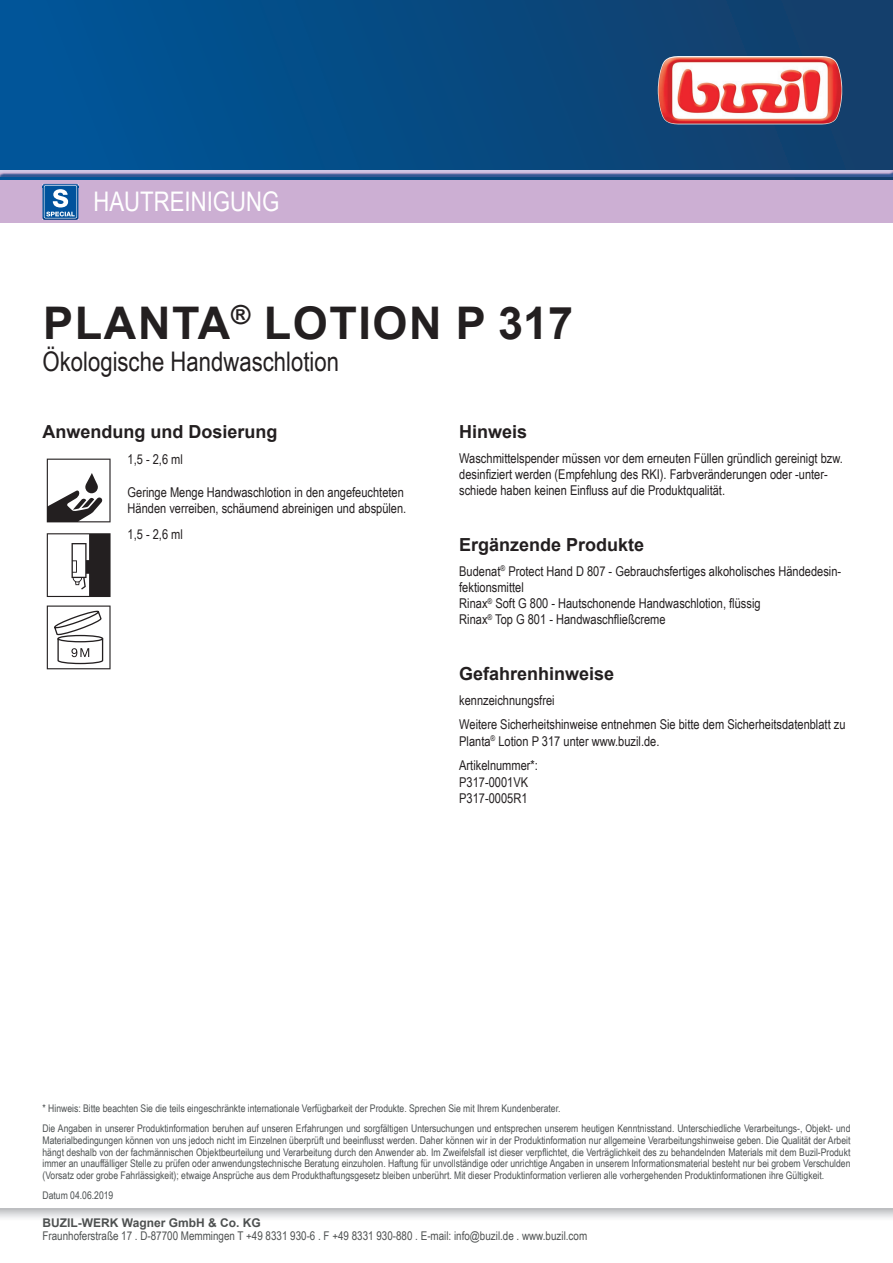
<style>
.page{position:relative;width:893px;height:1263px;background:#fff}
.page>*{position:absolute;margin:0;border:0;box-sizing:border-box;transform-origin:0 0}
.t1{font:700 45px "Arial";letter-spacing:.035em;color:#231f20}
.t2{font:27px "Arial Narrow";color:#231f20}
.t3{font:27px "Arial Narrow";color:#fff}
.t4{font:700 18px "Arial";color:#231f20}
.t5{font:13.5px/16.2px "Arial Narrow";color:#231f20}
.t6{font:12px "Arial Narrow";color:#4e5151}
.t7{font:700 12px "Arial";color:#4e5151}
.t8{font:10.5px/11.7px "Arial Narrow";color:#4d5152}
</style>
<div class="page">
<svg style="left:0;top:1209px;width:893px;height:9px;background:#d9dadc"></svg>
<svg style="left:47px;top:459px;width:64px;height:63px"></svg>
<svg style="left:47px;top:533px;width:64px;height:64px"></svg>
<svg style="left:47px;top:605px;width:64px;height:64px"></svg>
<div style="left:0;top:0;width:893px;height:180px;background:linear-gradient(to right,#00569a,#143e69)"></div>
<img style="left:658px;top:56px;width:184px;height:68px">
<hr style="left:0;top:0;width:1px;height:180px;background:#015599">
<div style="left:0;top:169px;width:893px;height:8px;background:#015599;opacity:.75"></div>
<div style="left:0;top:180px;width:893px;height:43px;background:#ccafd3"></div>
<img style="left:43px;top:184px;width:35px;height:36px">
<svg style="left:44px;top:185px;width:35px;height:33px"></svg>
<h2 class="t3" style="left:94px;top:182px;width:187px">HAUTREINIGUNG</h2>
<h1 class="t1" style="left:43px;top:291px;width:531px">PLANTA<sup>®</sup> LOTION P 317</h1>
<h2 class="t2" style="left:43px;top:342px;width:298px">Ökologische Handwaschlotion</h2>
<h3 class="t4" style="left:43px;top:419px;width:237px">Anwendung und Dosierung</h3>
<p class="t5" style="left:128px;top:451px;width:57px">1,5 - 2,6 ml</p>
<p class="t5" style="left:128px;top:483px;width:280px">Geringe Menge Handwaschlotion in den angefeuchteten<br>Händen verreiben, schäumend abreinigen und abspülen.</p>
<p class="t5" style="left:128px;top:525px;width:57px">1,5 - 2,6 ml</p>
<h3 class="t4" style="left:459px;top:419px;width:70px">Hinweis</h3>
<p class="t5" style="left:459px;top:450px;width:385px">Waschmittelspender müssen vor dem erneuten Füllen gründlich gereinigt bzw. desinfiziert werden (Empfehlung des RKI). Farbveränderungen oder -unter&shy;schiede haben keinen Einfluss auf die Produktqualität.</p>
<h3 class="t4" style="left:459px;top:532px;width:187px">Ergänzende Produkte</h3>
<p class="t5" style="left:459px;top:562px;width:384px">Budenat<sup>®</sup> Protect Hand D 807 - Gebrauchsfertiges alkoholisches Händedesin&shy;fektionsmittel<br>Rinax<sup>®</sup> Soft G 800 - Hautschonende Handwaschlotion, flüssig<br>Rinax<sup>®</sup> Top G 801 - Handwaschfließcreme</p>
<h3 class="t4" style="left:459px;top:661px;width:157px">Gefahrenhinweise</h3>
<p class="t5" style="left:459px;top:687px;width:388px;line-height:24.8px">kennzeichnungsfrei<br>Weitere Sicherheitshinweise entnehmen Sie bitte dem Sicherheitsdatenblatt zu</p>
<p class="t5" style="left:459px;top:728px;width:202px;line-height:24.8px">Planta<sup>®</sup> Lotion P 317 unter www.buzil.de.<br>Artikelnummer*:</p>
<p class="t5" style="left:459px;top:773px;width:70px">P317-0001VK<br>P317-0005R1</p>
<p class="t8" style="left:43px;top:1098px;width:809px;line-height:20.2px">* Hinweis: Bitte beachten Sie die teils eingeschränkte internationale Verfügbarkeit der Produkte. Sprechen Sie mit Ihrem Kundenberater.<br>Die Angaben in unserer Produktinformation beruhen auf unseren Erfahrungen und sorgfältigen Untersuchungen und entsprechen unserem heutigen Kenntnisstand. Unterschiedliche Verarbeitungs-, Objekt- und</p>
<p class="t8" style="left:43px;top:1134px;width:809px;text-align:justify">Materialbedingungen können von uns jedoch nicht im Einzelnen überprüft und beeinflusst werden. Daher können wir in der Produktinformation nur allgemeine Verarbeitungshinweise geben. Die Qualität der Arbeit hängt deshalb von der fachmännischen Objektbeurteilung und Verarbeitung durch den Anwender ab. Im Zweifelsfall ist dieser verpflichtet, die Verträglichkeit des zu behandelnden Materials mit dem Buzil-Produkt immer an unauffälliger Stelle zu prüfen oder anwendungstechnische Beratung einzuholen. Haftung für unvollständige oder unrichtige Angaben in unserem Informationsmaterial besteht nur bei grobem Verschulden (Vorsatz oder grobe Fahrlässigkeit); etwaige Ansprüche aus dem Produkthaftungsgesetz bleiben unberührt. Mit dieser Produktinformation verlieren alle vorhergehenden Produktinformationen ihre Gültigkeit.</p>
<p class="t8" style="left:43px;top:1189px;width:72px">Datum 04.06.2019</p>
<p class="t7" style="left:43px;top:1214px;width:220px">BUZIL-WERK Wagner GmbH &amp; Co. KG</p>
<p class="t6" style="left:43px;top:1227px;width:546px">Fraunhoferstraße 17 . D-87700 Memmingen T +49 8331 930-6 . F +49 8331 930-880 . E-mail: info@buzil.de . www.buzil.com</p>
</div>
